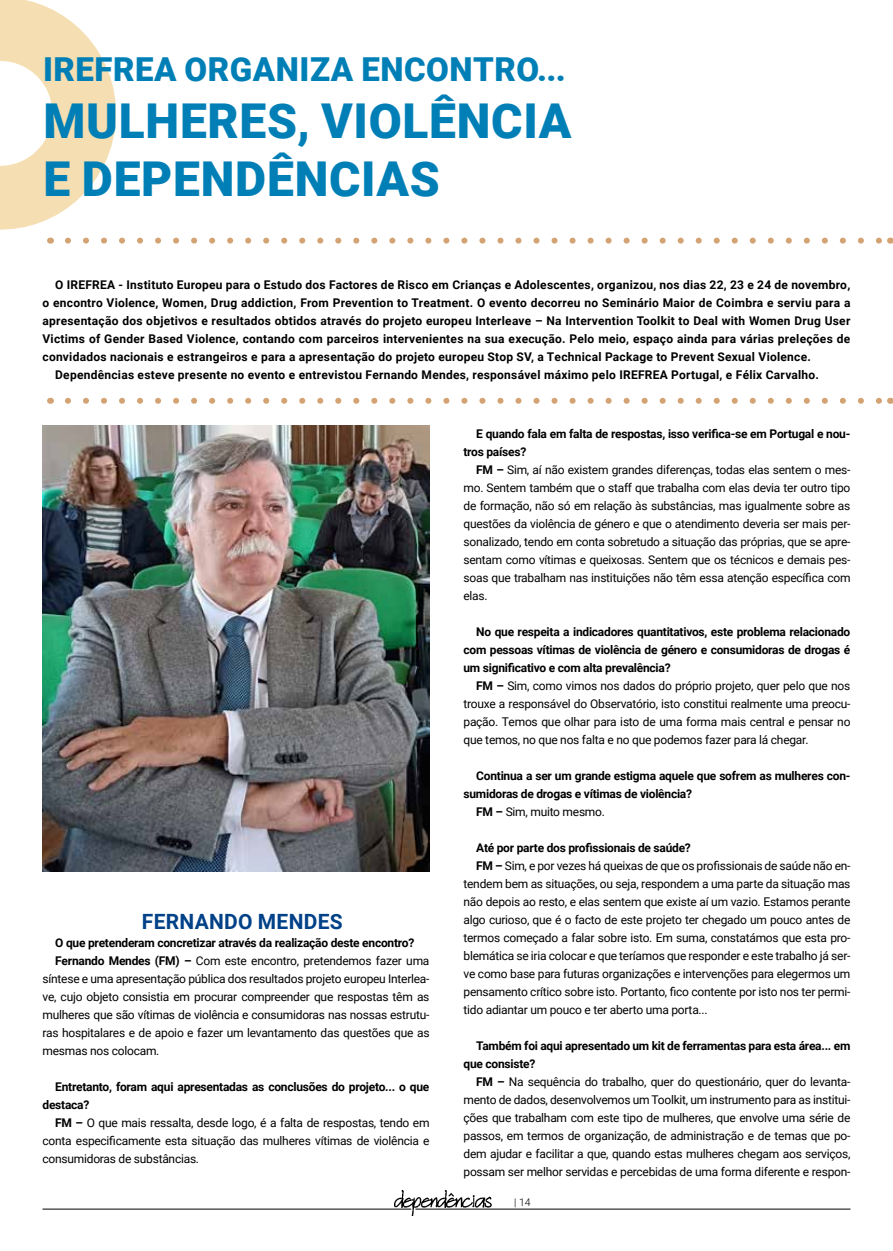
<style>
.page{position:relative;width:893px;height:1251px;background:#fff}
.page>*{position:absolute;margin:0;border:0;box-sizing:border-box;transform-origin:0 0}
.t1{font:900 48px/57.6px "Roboto";letter-spacing:.015em;color:#007fb6}
.t2{font:900 33px "Roboto";letter-spacing:.015em;color:#007fb6}
.t3{font:700 21px "Roboto";letter-spacing:.015em;color:#004188}
.t4{font:12px/18px "Roboto";letter-spacing:-.02em;color:#000;text-align:justify}
.t5{font:700 12px/18px "Roboto";letter-spacing:.02em;color:#000;text-align:justify}
.t6{font:700 12px/18px "Roboto";letter-spacing:-.02em;color:#000}
.t7{font:300 10.5px "Roboto";color:#000}
.s1{font-weight:700}
</style>
<div class="page">
<img style="left:387px;top:1190px;width:110px;height:25px">
<hr style="left:43px;top:1208px;width:368px;height:1px;background:#000">
<hr style="left:415px;top:1208px;width:435px;height:1px;background:#000">
<svg style="left:0;top:0;width:881px;height:243px"></svg>
<svg style="left:68px;top:398px;width:813px;height:6px"></svg>
<img style="left:43px;top:425px;width:386px;height:446px">
<h2 class="t2" style="left:43px;top:46px;width:524px">IREFREA ORGANIZA ENCONTRO...</h2>
<h1 class="t1" style="left:43px;top:91px;width:530px">MULHERES, VIOLÊNCIA<br>E DEPENDÊNCIAS</h1>
<p class="t5" style="left:55px;top:275px;width:796px">O IREFREA - Instituto Europeu para o Estudo dos Factores de Risco em Crianças e Adolescentes, organizou, nos dias 22, 23 e 24 de novembro,</p>
<p class="t5" style="left:43px;top:293px;width:809px">o encontro Violence, Women, Drug addiction, From Prevention to Treatment. O evento decorreu no Seminário Maior de Coimbra e serviu para a</p>
<p class="t5" style="left:43px;top:311px;width:809px">apresentação dos objetivos e resultados obtidos através do projeto europeu Interleave – Na Intervention Toolkit to Deal with Women Drug User</p>
<p class="t5" style="left:43px;top:329px;width:809px">Victims of Gender Based Violence, contando com parceiros intervenientes na sua execução. Pelo meio, espaço ainda para várias preleções de</p>
<p class="t5" style="left:43px;top:347px;width:770px">convidados nacionais e estrangeiros e para a apresentação do projeto europeu Stop SV, a Technical Package to Prevent Sexual Violence.</p>
<p class="t5" style="left:55px;top:365px;width:765px">Dependências esteve presente no evento e entrevistou Fernando Mendes, responsável máximo pelo IREFREA Portugal, e Félix Carvalho.</p>
<h3 class="t3" style="left:142px;top:906px;width:203px">FERNANDO MENDES</h3>
<p class="t6" style="left:55px;top:933px;width:361px">O que pretenderam concretizar através da realização deste encontro?</p>
<p class="t4" style="left:55px;top:951px;width:376px"><span class="s1">Fernando Mendes (FM) –</span> Com este encontro, pretendemos fazer uma</p>
<p class="t4" style="left:43px;top:969px;width:388px">síntese e uma apresentação pública dos resultados projeto europeu Interlea-</p>
<p class="t4" style="left:43px;top:987px;width:388px">ve, cujo objeto consistia em procurar compreender que respostas têm as</p>
<p class="t4" style="left:43px;top:1005px;width:388px">mulheres que são vítimas de violência e consumidoras nas nossas estrutu-</p>
<p class="t4" style="left:43px;top:1023px;width:388px">ras hospitalares e de apoio e fazer um levantamento das questões que as</p>
<p class="t4" style="left:43px;top:1041px;width:118px">mesmas nos colocam.</p>
<p class="t6" style="left:43px;top:1077px;width:388px;text-indent:13px">Entretanto, foram aqui apresentadas as conclusões do projeto... o que destaca?</p>
<p class="t4" style="left:43px;top:1113px;width:388px;text-indent:13px"><span class="s1">FM –</span> O que mais ressalta, desde logo, é a falta de respostas, tendo em conta especificamente esta situação das mulheres vítimas de violência e consumidoras de substâncias.</p>
<p class="t6" style="left:463px;top:424px;width:388px;text-indent:13px">E quando fala em falta de respostas, isso verifica-se em Portugal e nou&shy;tros países?</p>
<p class="t4" style="left:463px;top:460px;width:389px;text-indent:13px"><span class="s1">FM –</span> Sim, aí não existem grandes diferenças, todas elas sentem o mes&shy;mo. Sentem também que o staff que trabalha com elas devia ter outro tipo de formação, não só em relação às substâncias, mas igualmente sobre as questões da violência de género e que o atendimento deveria ser mais per&shy;sonalizado, tendo em conta sobretudo a situação das próprias, que se apre&shy;sentam como vítimas e queixosas. Sentem que os técnicos e demais pes&shy;soas que trabalham nas instituições não têm essa atenção específica com elas.</p>
<p class="t5" style="left:463px;top:622px;width:388px;text-indent:13px">No que respeita a indicadores quantitativos, este problema relacionado com pessoas vítimas de violência de género e consumidoras de drogas é um significativo e com alta prevalência?</p>
<p class="t4" style="left:463px;top:676px;width:388px;text-indent:13px"><span class="s1">FM –</span> Sim, como vimos nos dados do próprio projeto, quer pelo que nos trouxe a responsável do Observatório, isto constitui realmente uma preocu&shy;pação. Temos que olhar para isto de uma forma mais central e pensar no que temos, no que nos falta e no que podemos fazer para lá chegar.</p>
<p class="t6" style="left:476px;top:766px;width:376px">Continua a ser um grande estigma aquele que sofrem as mulheres con-</p>
<p class="t6" style="left:463px;top:784px;width:230px">sumidoras de drogas e vítimas de violência?</p>
<p class="t4" style="left:476px;top:802px;width:130px"><span class="s1">FM –</span> Sim, muito mesmo.</p>
<p class="t6" style="left:476px;top:838px;width:216px">Até por parte dos profissionais de saúde?</p>
<p class="t4" style="left:476px;top:856px;width:376px"><span class="s1">FM –</span> Sim, e por vezes há queixas de que os profissionais de saúde não en-</p>
<p class="t4" style="left:463px;top:874px;width:388px">tendem bem as situações, ou seja, respondem a uma parte da situação mas</p>
<p class="t4" style="left:463px;top:892px;width:389px">não depois ao resto, e elas sentem que existe aí um vazio. Estamos perante</p>
<p class="t4" style="left:463px;top:910px;width:388px">algo curioso, que é o facto de este projeto ter chegado um pouco antes de</p>
<p class="t4" style="left:463px;top:928px;width:388px">termos começado a falar sobre isto. Em suma, constatámos que esta pro-</p>
<p class="t4" style="left:463px;top:946px;width:388px">blemática se iria colocar e que teríamos que responder e este trabalho já ser-</p>
<p class="t4" style="left:463px;top:964px;width:388px">ve como base para futuras organizações e intervenções para elegermos um</p>
<p class="t4" style="left:463px;top:982px;width:388px">pensamento crítico sobre isto. Portanto, fico contente por isto nos ter permi-</p>
<p class="t4" style="left:463px;top:1000px;width:246px">tido adiantar um pouco e ter aberto uma porta...</p>
<p class="t6" style="left:463px;top:1036px;width:388px;text-indent:13px">Também foi aqui apresentado um kit de ferramentas para esta área... em que consiste?</p>
<p class="t4" style="left:463px;top:1072px;width:388px;text-indent:13px"><span class="s1">FM –</span> Na sequência do trabalho, quer do questionário, quer do levanta&shy;mento de dados, desenvolvemos um Toolkit, um instrumento para as institui&shy;ções que trabalham com este tipo de mulheres, que envolve uma série de passos, em termos de organização, de administração e de temas que po&shy;dem ajudar e facilitar a que, quando estas mulheres chegam aos serviços, possam ser melhor servidas e percebidas de uma forma diferente e respon-</p>
<p class="t7" style="left:514px;top:1194px;width:18px">| 14</p>
</div>
